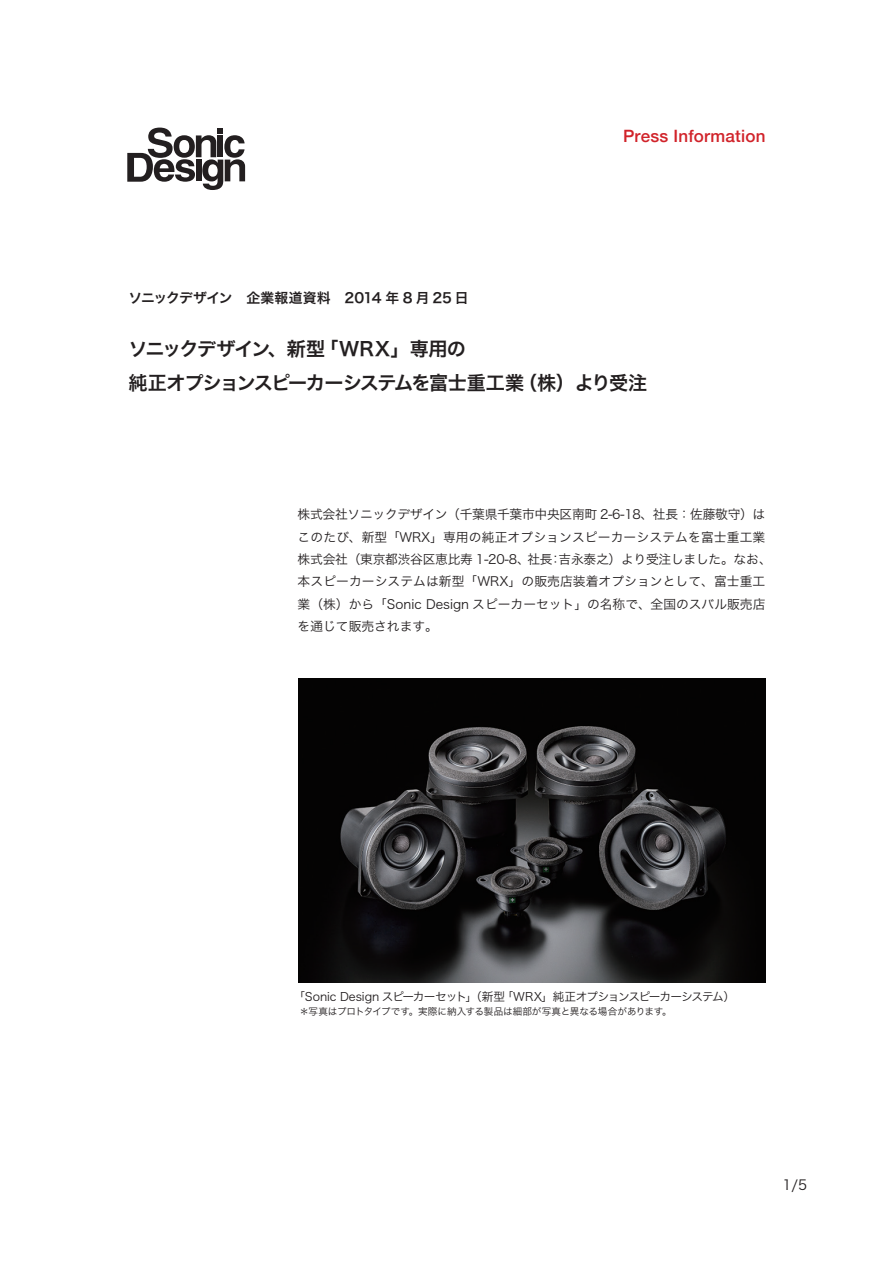
<style>
.page{position:relative;width:893px;height:1263px;background:#fff}
.page>*{position:absolute;margin:0;border:0;box-sizing:border-box;transform-origin:0 0}
.t1{font:19.2px "Hira Kaku Pro W6";letter-spacing:-.07em;color:#231f20}
.t2{font:500 16.95px "Helvetica Neue";letter-spacing:.015em;color:#d1232a}
.t3{font:13.8px "Hira Kaku Pro W6";letter-spacing:-.03em;color:#231f20}
.t4{font:13.8px "Hira Kaku Pro W3";color:#231f20}
.t5{font:12.75px/22.4px "Hira Kaku Pro W3";color:#231f20}
.t6{font:12.75px "Hira Kaku Pro W3";letter-spacing:-.02em;color:#231f20}
.t7{font:11.7px "Hira Kaku Pro W3";letter-spacing:-.005em;color:#231f20}
.t8{font:11.7px "Hira Kaku Pro W3";letter-spacing:-.085em;color:#231f20}
.t9{font:9.6px "Hira Kaku Pro W3";letter-spacing:-.01em;color:#231f20}
</style>
<div class="page">
<svg style="left:127px;top:128px;width:118px;height:62px"></svg>
<img style="left:299px;top:678px;width:466px;height:304px">
<p class="t3" style="left:129px;top:285px;width:342px">ソニックデザイン　企業報道資料　2014 年 8 月 25 日</p>
<p class="t1" style="left:320px;top:332px;width:148px">「WRX」専用の</p>
<p class="t1" style="left:129px;top:332px;width:198px">ソニックデザイン、新型</p>
<h2 class="t2" style="left:623px;top:122px;width:144px">Press Information</h2>
<p class="t1" style="left:129px;top:365px;width:397px">純正オプションスピーカーシステムを富士重工業</p>
<p class="t1" style="left:518px;top:365px;width:131px">（株）より受注</p>
<p class="t6" style="left:298px;top:503px;width:469px">株式会社ソニックデザイン（千葉県千葉市中央区南町 2-6-18、社長：佐藤敬守）は</p>
<p class="t5" style="left:298px;top:525px;width:469px">このたび、新型「WRX」専用の純正オプションスピーカーシステムを富士重工業</p>
<p class="t6" style="left:558px;top:548px;width:215px">吉永泰之）より受注しました。なお、</p>
<p class="t5" style="left:298px;top:547px;width:469px">株式会社（東京都渋谷区恵比寿 1-20-8、<br>本スピーカーシステムは新型「WRX」の販売店装着オプションとして、富士重工業（株）から「Sonic Design スピーカーセット」の名称で、全国のスバル販売店を通じて販売されます。</p>
<p class="t5" style="left:527px;top:547px;width:27px">社長</p>
<p class="t5" style="left:549px;top:547px;width:14px">：</p>
<p class="t7" style="left:293px;top:986px;width:213px">「Sonic Design スピーカーセット」（新型</p>
<p class="t9" style="left:299px;top:1003px;width:374px">＊写真はプロトタイプです。実際に納入する製品は細部が写真と異なる場合があります。</p>
<p class="t8" style="left:502px;top:986px;width:235px">「WRX」純正オプションスピーカーシステム(</p>
<p class="t4" style="left:782px;top:1172px;width:26px">1/5</p>
</div>
